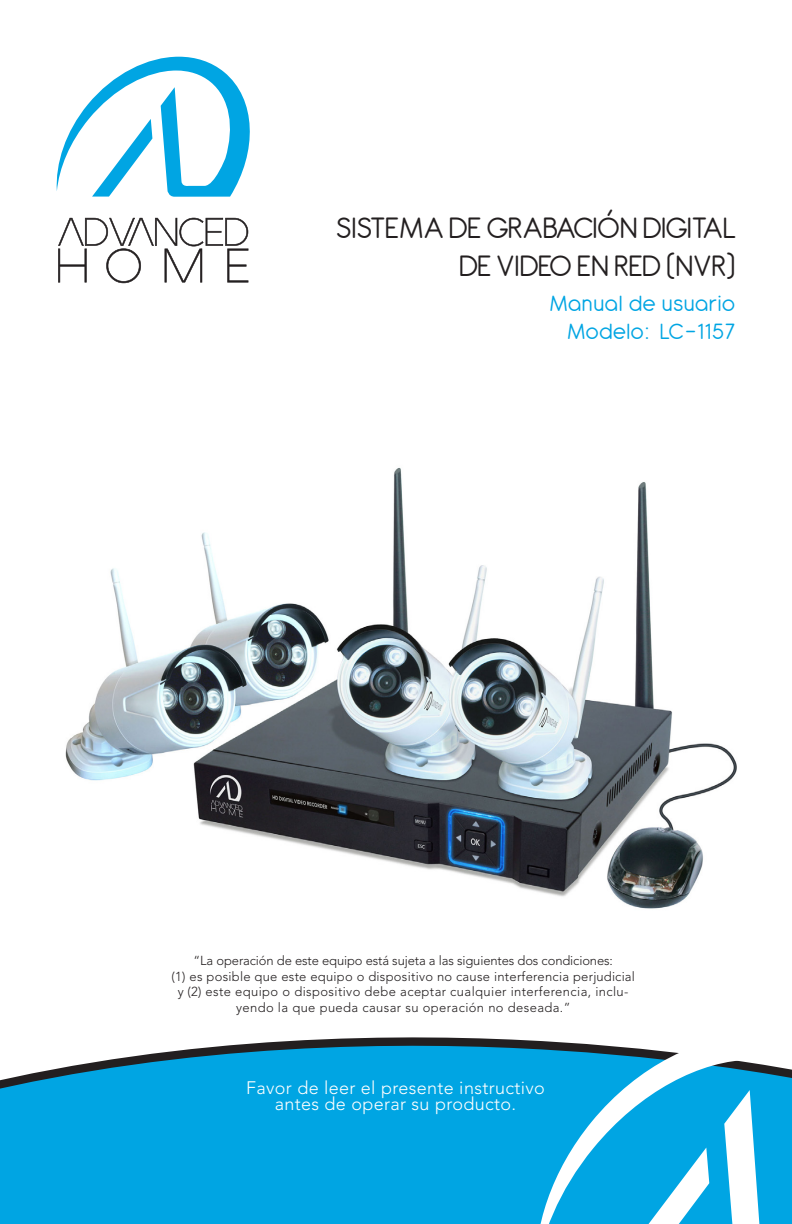
<style>
.page{position:relative;width:792px;height:1224px;background:#fff}
.page>*{position:absolute;margin:0;border:0;box-sizing:border-box;transform-origin:0 0}
.t1{font:32px/38.4px "Antipasto";color:#231f20;text-align:right}
.t2{font:24px/28.8px "Antipasto";letter-spacing:.01em;color:#00a5e3;text-align:right}
.t3{font:300 18px/16px "Avenir";letter-spacing:.02em;color:#fff;text-align:center}
.t4{font:300 13px/15.6px "Avenir";letter-spacing:.02em;color:#231f20;text-align:center}
</style>
<div class="page">
<img style="left:65px;top:467px;width:672px;height:442px">
<svg style="left:0;top:1037px;width:533px;height:187px;background:#10a4db"></svg>
<svg style="left:58px;top:218px;width:190px;height:65px"></svg>
<svg style="left:56px;top:57px;width:194px;height:140px"></svg>
<svg style="left:533px;top:1040px;width:259px;height:184px;fill:#00a5e3"></svg>
<svg style="left:600px;top:1148px;width:109px;height:76px"></svg>
<h1 class="t1" style="left:336px;top:209px;width:401px">SISTEMA DE GRABACIÓN DIGITAL<br>DE VIDEO EN RED (NVR)</h1>
<h2 class="t2" style="left:549px;top:289px;width:187px">Manual de usuario<br>Modelo: LC-1157</h2>
<p class="t4" style="left:172px;top:953px;width:465px">“La operación de este equipo está sujeta a las siguientes dos condiciones:<br>(1) es posible que este equipo o dispositivo no cause interferencia perjudicial y (2) este equipo o dispositivo debe aceptar cualquier interferencia, inclu&shy;yendo la que pueda causar su operación no deseada.”</p>
<h3 class="t3" style="left:246px;top:1080px;width:300px">Favor de leer el presente instructivo antes de operar su producto.</h3>
</div>
